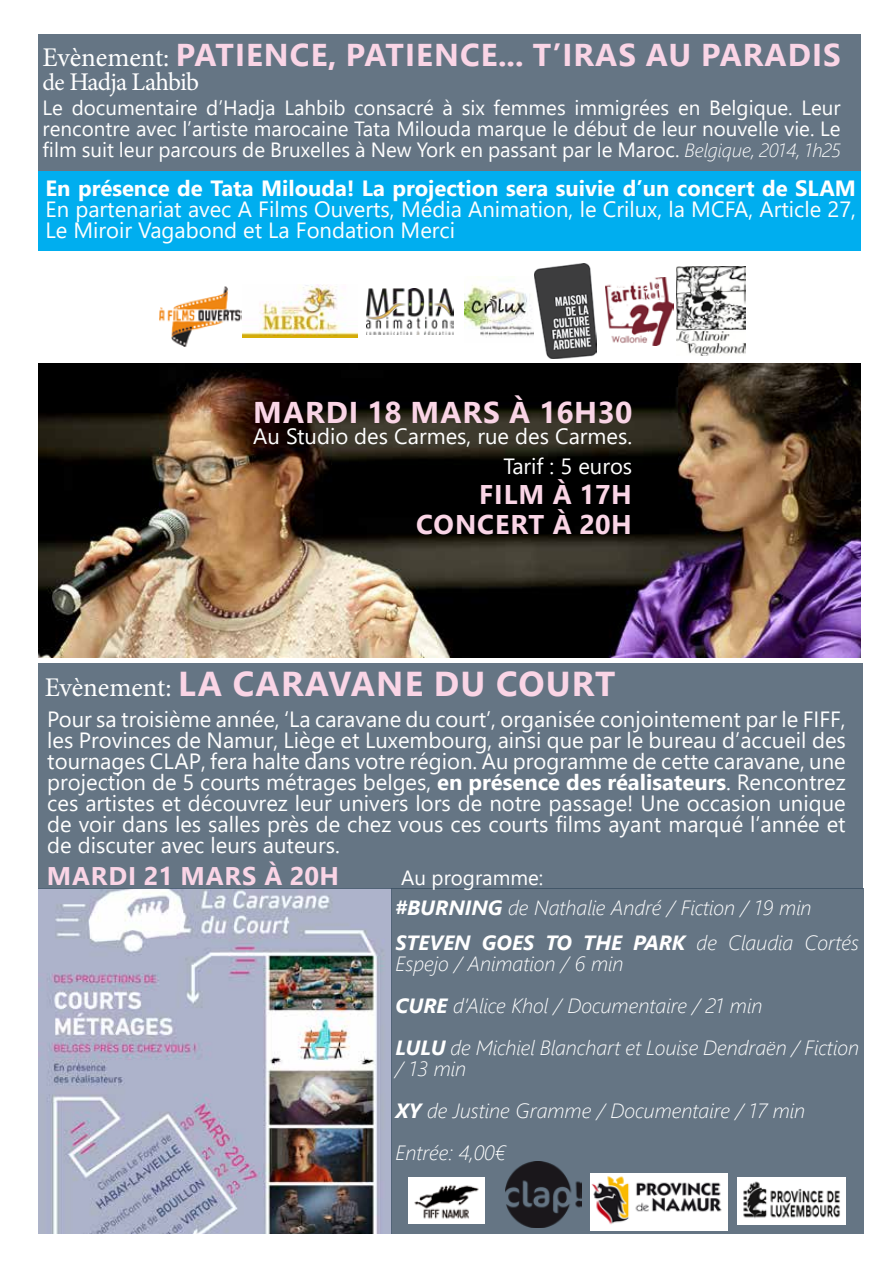
<style>
.page{position:relative;width:893px;height:1263px;background:#fff}
.page>*{position:absolute;margin:0;border:0;box-sizing:border-box;transform-origin:0 0}
.t1{font:700 34.5px "Segoe UI";letter-spacing:.035em;color:#fad5e6}
.t2{font:700 31.5px "Segoe UI";letter-spacing:.035em;color:#fad5e6}
.t3{font:700 30px "Segoe UI";letter-spacing:.035em;color:#fad5e6}
.t4{font:700 27px/30px "Segoe UI";letter-spacing:.035em;color:#fad5e6;text-align:right}
.t5{font:700 25.5px "Segoe UI";letter-spacing:.035em;color:#fad5e6}
.t6{font:25.5px "Minion Pro";letter-spacing:-.035em;color:#fff}
.t7{font:22.05px/21px "Segoe UI";color:#fff;text-align:justify}
.t8{font:700 22.05px "Segoe UI";color:#fff}
.t9{font:italic 300 20.55px/42px "Segoe UI";color:#fff}
.t10{font:20.55px/21px "Segoe UI";color:#fff;text-align:justify}
.s1{font-family:"Minion Pro";font-weight:400;font-size:27px;color:#fff}
.s2{font-size:24px}
.s3{font-weight:300;font-style:italic;font-size:19.05px}
.s4{font-weight:700}
.s5{font-weight:400;font-style:normal}
</style>
<div class="page">
<img style="left:38px;top:364px;width:822px;height:294px">
<img style="left:38px;top:889px;width:353px;height:345px">
<div style="left:38px;top:663px;width:825px;height:226px;background:#657584"></div>
<div style="left:391px;top:889px;width:472px;height:345px;background:#657584"></div>
<img style="left:408px;top:1178px;width:76px;height:46px">
<img style="left:505px;top:1161px;width:77px;height:66px">
<img style="left:591px;top:1174px;width:136px;height:56px">
<img style="left:737px;top:1178px;width:109px;height:47px">
<div style="left:38px;top:34px;width:822px;height:217px;background:#657584"></div>
<div style="left:38px;top:172px;width:822px;height:79px;background:#00aeef"></div>
<img style="left:159px;top:286px;width:82px;height:61px">
<img style="left:366px;top:289px;width:88px;height:46px">
<img style="left:465px;top:285px;width:69px;height:51px">
<img style="left:534px;top:263px;width:63px;height:95px">
<img style="left:605px;top:278px;width:68px;height:67px">
<img style="left:676px;top:266px;width:70px;height:90px">
<img style="left:242px;top:284px;width:115px;height:53px">
<h2 class="t2" style="left:43px;top:30px;width:800px"><span class="s1">Evènement:</span> Patience, patience... T’iras au paradis</h2>
<p class="t6" style="left:43px;top:65px;width:158px"><span class="s2">de</span> Hadja Lahbib</p>
<p class="t10" style="left:43px;top:97px;width:800px">Le documentaire d’Hadja Lahbib consacré à six femmes immigrées en Belgique. Leur rencontre avec l’artiste marocaine Tata Milouda marque le début de leur nouvelle vie. Le film suit leur parcours de Bruxelles à New York en passant par le Maroc. <span class="s3">Belgique, 2014, 1h25</span></p>
<p class="t8" style="left:46px;top:171px;width:766px">En présence de Tata M ilouda! La projection sera suivie d’un concert de SLAM</p>
<p class="t7" style="left:46px;top:199px;width:812px">En partenariat avec A Films Ouverts, Média Animation, le Crilux, la MCFA, Article 27,<br>Le Miroir Vagabond et La Fondation Merci</p>
<h3 class="t3" style="left:253px;top:388px;width:380px">Mardi 18 mars à 16h30</h3>
<p class="t7" style="left:253px;top:421px;width:380px;line-height:30px;text-align:right">Au Studio des Carmes, rue des Carmes.<br>Tarif : 5 euros</p>
<p class="t4" style="left:416px;top:479px;width:217px">Film à 17h<br>Concert à 20h</p>
<h1 class="t1" style="left:45px;top:656px;width:572px"><span class="s1">Evènement:</span> La caravane du court</h1>
<p class="t7" style="left:47px;top:708px;width:800px">Pour sa troisième année, ‘La caravane du court’, organisée conjointement par le FIFF, les Provinces de Namur, Liège et Luxembourg, ainsi que par le bureau d’accueil des tournages CLAP, fera halte dans votre région. Au programme de cette caravane, une projection de 5 courts métrages belges, <span class="s4">en présence des réalisateurs</span>. Rencontrez ces artistes et découvrez leur univers lors de notre passage! Une occasion unique de voir dans les salles près de chez vous ces courts films ayant marqué l’année et de discuter avec leurs auteurs.</p>
<p class="t5" style="left:47px;top:855px;width:294px">Mardi 21 mars à 20h</p>
<p class="t9" style="left:395px;top:861px;width:418px;line-height:30px"><span class="s5">Au programme:<br></span><span class="s4">#BURNING</span> de Nathalie André / Fiction / 19 min</p>
<p class="t9" style="left:395px;top:930px;width:465px;line-height:21px"><span class="s4">STEVEN GOES TO THE PARK</span> de Claudia Cortés<br>Espejo / Animation / 6 min</p>
<p class="t9" style="left:395px;top:982px;width:465px"><span class="s4">CURE</span> d’Alice Khol / Documentaire / 21 min<br><span class="s4">LULU</span> de Michiel Blanchart et Louise Dendraën / Fiction</p>
<p class="t9" style="left:395px;top:1045px;width:411px">/ 13 min<br><span class="s4">XY</span> de Justine Gramme / Documentaire / 17 min<br>Entrée: 4,00€</p>
</div>
